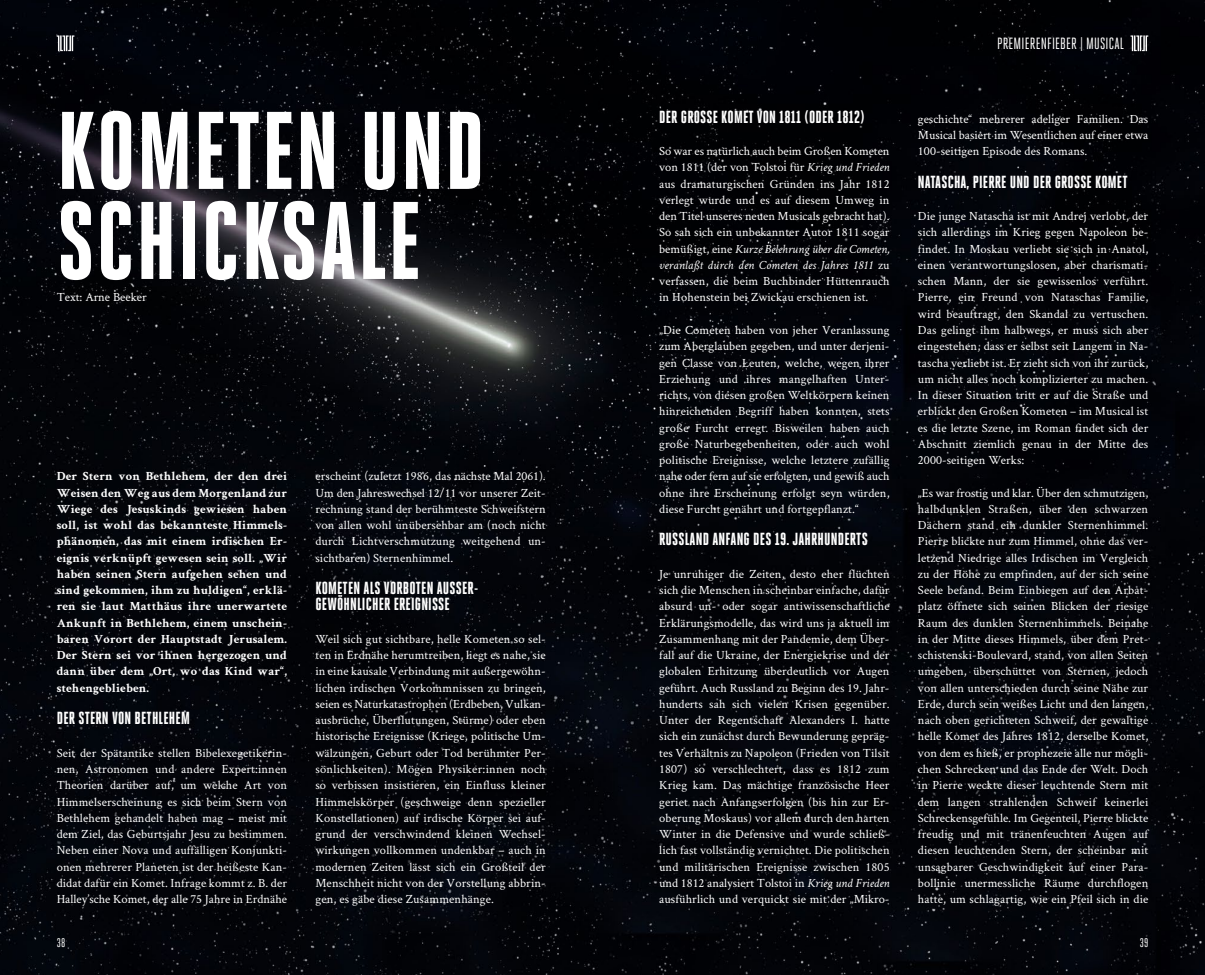
<style>
.page{position:relative;width:1205px;height:975px;background:#fff}
.page>*{position:absolute;margin:0;border:0;box-sizing:border-box;transform-origin:0 0}
.FOYER_ZITAT{font:800 110px/90px "Heroic Condensed";letter-spacing:.01em;color:#fff}
.FOYER5_FLIESSTEXT{font:800 17.5px/16.2px "Heroic Condensed";letter-spacing:.01em;color:#fff}
.t1{font:16.25px "Heroic Condensed";letter-spacing:.01em;color:#fff}
.FOYER5_FLIESSTEXT-2{font:12.5px/16.2px "Crimson Text";letter-spacing:.01em;color:#fff;text-align:justify}
.FOYER5_FLIESSTEXT-3{font:700 12.5px/16.2px "Crimson Text";letter-spacing:.01em;color:#fff;text-align:justify}
.t2{font:12.5px "Heroic Condensed";color:#fff}
.s1{font-style:italic}
</style>
<div class="page">
<img style="left:0;top:0;width:1205px;height:974px">
<svg style="left:1130px;top:35px;width:18px;height:16px"></svg>
<svg style="left:57px;top:35px;width:17px;height:16px"></svg>
<p class="FOYER_ZITAT" style="left:57px;top:106px;width:430px">KOMETEN UND<br>SCHICKSALE</p>
<p class="FOYER5_FLIESSTEXT-2" style="left:57px;top:289px;width:91px">Text: Arne Beeker</p>
<p class="FOYER5_FLIESSTEXT-3" style="left:57px;top:467px;width:232px">Der Stern von Bethlehem, der den drei Weisen den Weg aus dem Morgenland zur Wiege des Jesuskinds gewiesen haben soll, ist wohl das bekannteste Himmels&shy;phänomen, das mit einem irdischen Er&shy;eignis verknüpft gewesen sein soll. „Wir haben seinen Stern aufgehen sehen und sind gekommen, ihm zu huldigen“, erklä&shy;ren sie laut Matthäus ihre unerwartete Ankunft in Bethlehem, einem unschein&shy;baren Vorort der Hauptstadt Jerusalem.<br>Der Stern sei vor ihnen hergezogen und dann über dem „Ort, wo das Kind war“, stehengeblieben.</p>
<p class="FOYER5_FLIESSTEXT" style="left:57px;top:710px;width:135px">DER STERN VON BETHLEHEM</p>
<p class="FOYER5_FLIESSTEXT-2" style="left:57px;top:744px;width:232px">Seit der Spätantike stellen Bibelexegetikerin&shy;nen, Astronomen und andere Expert:innen Theorien darüber auf, um welche Art von Himmelserscheinung es sich beim Stern von Bethlehem gehandelt haben mag – meist mit dem Ziel, das Geburtsjahr Jesu zu bestimmen.<br>Neben einer Nova und auffälligen Konjunkti&shy;onen mehrerer Planeten ist der heißeste Kan&shy;didat dafür ein Komet. Infrage kommt z. B. der Halley’sche Komet, der alle 75 Jahre in Erdnähe</p>
<p class="FOYER5_FLIESSTEXT-2" style="left:315px;top:467px;width:232px">erscheint (zuletzt 1986, das nächste Mal 2061).<br>Um den Jahreswechsel 12/11 vor unserer Zeit&shy;rechnung stand der berühmteste Schweifstern von allen wohl unübersehbar am (noch nicht durch Lichtverschmutzung weitgehend un&shy;sichtbaren) Sternenhimmel.</p>
<p class="FOYER5_FLIESSTEXT" style="left:315px;top:580px;width:164px">KOMETEN ALS VORBOTEN AUSSER-<br>GEWÖHNLICHER EREIGNISSE</p>
<p class="FOYER5_FLIESSTEXT-2" style="left:315px;top:630px;width:232px">Weil sich gut sichtbare, helle Kometen so sel&shy;ten in Erdnähe herumtreiben, liegt es nahe, sie in eine kausale Verbindung mit außergewöhn&shy;lichen irdischen Vorkommnissen zu bringen, seien es Naturkatastrophen (Erdbeben, Vulkan&shy;ausbrüche, Überflutungen, Stürme) oder eben historische Ereignisse (Kriege, politische Um&shy;wälzungen, Geburt oder Tod berühmter Per&shy;sönlichkeiten). Mögen Physiker:innen noch so verbissen insistieren, ein Einfluss kleiner Himmelskörper (geschweige denn spezieller Konstellationen) auf irdische Körper sei auf&shy;grund der verschwindend kleinen Wechsel&shy;wirkungen vollkommen undenkbar – auch in modernen Zeiten lässt sich ein Großteil der Menschheit nicht von der Vorstellung abbrin&shy;gen, es gäbe diese Zusammenhänge.</p>
<p class="FOYER5_FLIESSTEXT" style="left:659px;top:108px;width:207px">DER GROSSE KOMET VON 1811 (ODER 1812)</p>
<p class="FOYER5_FLIESSTEXT-2" style="left:659px;top:142px;width:232px">So war es natürlich auch beim Großen Kometen von 1811 (der von Tolstoi für <span class="s1">Krieg und Frieden </span>aus dramaturgischen Gründen ins Jahr 1812 verlegt wurde und es auf diesem Umweg in den Titel unseres neuen Musicals gebracht hat).<br>So sah sich ein unbekannter Autor 1811 sogar bemüßigt, eine <span class="s1">Kurze Belehrung über die Cometen, veranlaßt durch den Cometen des Jahres 1811</span> zu verfassen, die beim Buchbinder Hüttenrauch in Hohenstein bei Zwickau erschienen ist.</p>
<p class="FOYER5_FLIESSTEXT-2" style="left:659px;top:321px;width:232px">„Die Cometen haben von jeher Veranlassung zum Aberglauben gegeben, und unter derjeni&shy;gen Classe von Leuten, welche, wegen ihrer Erziehung und ihres mangelhaften Unter&shy;richts, von diesen großen Weltkörpern keinen hinreichenden Begriff haben konnten, stets große Furcht erregt. Bisweilen haben auch große Naturbegebenheiten, oder auch wohl politische Ereignisse, welche letztere zufällig nahe oder fern auf sie erfolgten, und gewiß auch ohne ihre Erscheinung erfolgt seyn würden, diese Furcht genährt und fortgepflanzt.“</p>
<p class="FOYER5_FLIESSTEXT" style="left:659px;top:531px;width:210px">RUSSLAND ANFANG DES 19. JAHRHUNDERTS</p>
<p class="FOYER5_FLIESSTEXT-2" style="left:659px;top:565px;width:232px">Je unruhiger die Zeiten, desto eher flüchten sich die Menschen in scheinbar einfache, dafür absurd un- oder sogar antiwissenschaftliche Erklärungsmodelle, das wird uns ja aktuell im Zusammenhang mit der Pandemie, dem Über&shy;fall auf die Ukraine, der Energiekrise und der globalen Erhitzung überdeutlich vor Augen geführt. Auch Russland zu Beginn des 19. Jahr&shy;hunderts sah sich vielen Krisen gegenüber.<br>Unter der Regentschaft Alexanders I. hatte sich ein zunächst durch Bewunderung gepräg&shy;tes Verhältnis zu Napoleon (Frieden von Tilsit 1807) so verschlechtert, dass es 1812 zum Krieg kam. Das mächtige französische Heer geriet nach Anfangserfolgen (bis hin zur Er&shy;oberung Moskaus) vor allem durch den harten Winter in die Defensive und wurde schließ&shy;lich fast vollständig vernichtet. Die politischen und militärischen Ereignisse zwischen 1805 und 1812 analysiert Tolstoi in <span class="s1">Krieg und Frieden </span>ausführlich und verquickt sie mit der „Mikro-</p>
<p class="t1" style="left:997px;top:35px;width:128px">PREMIERENFIEBER | MUSICAL</p>
<p class="FOYER5_FLIESSTEXT-2" style="left:918px;top:110px;width:232px">geschichte“ mehrerer adeliger Familien. Das Musical basiert im Wesentlichen auf einer etwa 100-seitigen Episode des Romans.</p>
<p class="FOYER5_FLIESSTEXT" style="left:918px;top:173px;width:211px">NATASCHA, PIERRE UND DER GROSSE KOMET</p>
<p class="FOYER5_FLIESSTEXT-2" style="left:918px;top:207px;width:232px">Die junge Natascha ist mit Andrej verlobt, der sich allerdings im Krieg gegen Napoleon be&shy;findet. In Moskau verliebt sie sich in Anatol, einen verantwortungslosen, aber charismati&shy;schen Mann, der sie gewissenlos verführt.<br>Pierre, ein Freund von Nataschas Familie, wird beauftragt, den Skandal zu vertuschen.<br>Das gelingt ihm halbwegs, er muss sich aber eingestehen, dass er selbst seit Langem in Na&shy;tascha verliebt ist. Er zieht sich von ihr zurück, um nicht alles noch komplizierter zu machen.<br>In dieser Situation tritt er auf die Straße und erblickt den Großen Kometen – im Musical ist es die letzte Szene, im Roman findet sich der Abschnitt ziemlich genau in der Mitte des 2000-seitigen Werks:</p>
<p class="FOYER5_FLIESSTEXT-2" style="left:918px;top:484px;width:232px">„Es war frostig und klar. Über den schmutzigen, halbdunklen Straßen, über den schwarzen Dächern stand ein dunkler Sternenhimmel.<br>Pierre blickte nur zum Himmel, ohne das ver&shy;letzend Niedrige alles Irdischen im Vergleich zu der Höhe zu empfinden, auf der sich seine Seele befand. Beim Einbiegen auf den Arbat&shy;platz öffnete sich seinen Blicken der riesige Raum des dunklen Sternenhimmels. Beinahe in der Mitte dieses Himmels, über dem Pret&shy;schistenski-Boulevard, stand, von allen Seiten umgeben, überschüttet von Sternen, jedoch von allen unterschieden durch seine Nähe zur Erde, durch sein weißes Licht und den langen, nach oben gerichteten Schweif, der gewaltige helle Komet des Jahres 1812, derselbe Komet, von dem es hieß, er prophezeie alle nur mögli&shy;chen Schrecken und das Ende der Welt. Doch in Pierre weckte dieser leuchtende Stern mit dem langen strahlenden Schweif keinerlei Schreckensgefühle. Im Gegenteil, Pierre blickte freudig und mit tränenfeuchten Augen auf diesen leuchtenden Stern, der scheinbar mit unsagbarer Geschwindigkeit auf einer Para&shy;bollinie unermessliche Räume durchflogen hatte, um schlagartig, wie ein Pfeil sich in die</p>
<p class="t2" style="left:57px;top:935px;width:10px">38</p>
<p class="t2" style="left:1139px;top:935px;width:10px">39</p>
</div>
